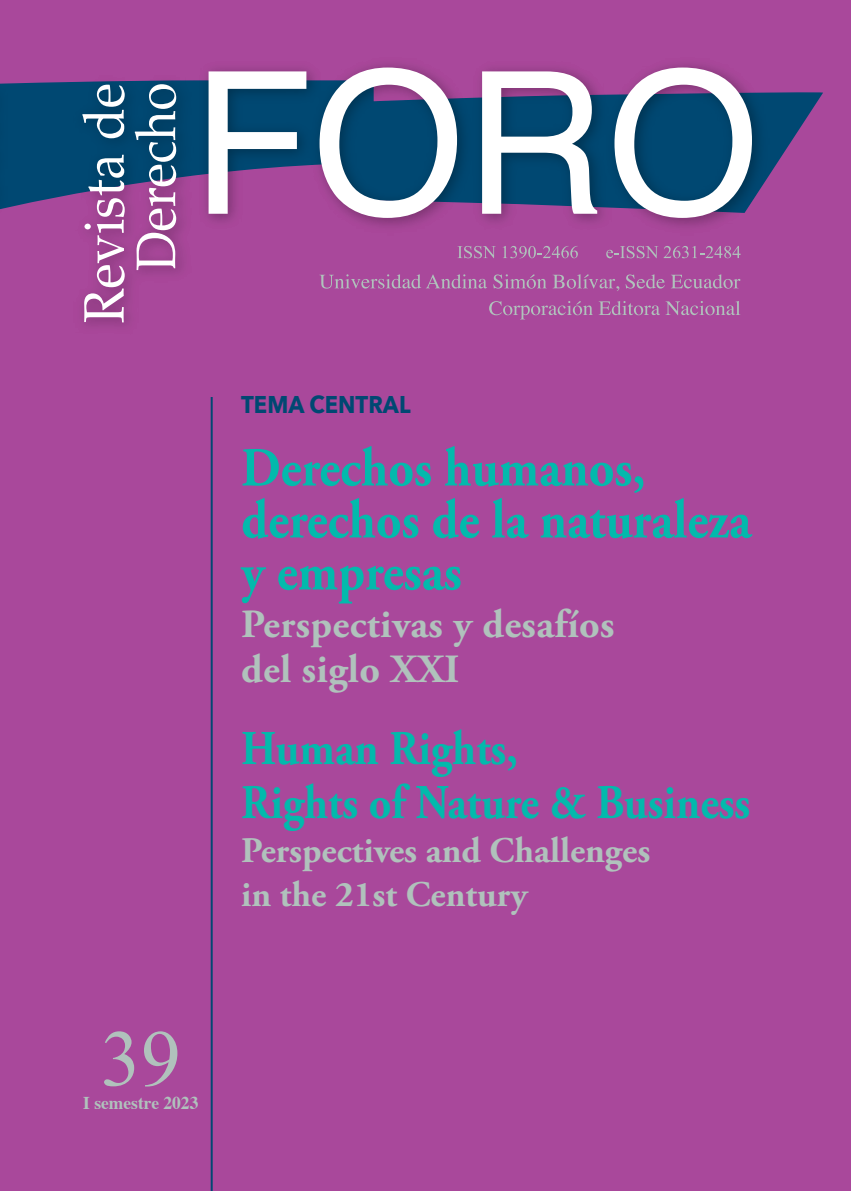
<style>
.page{position:relative;width:851px;height:1191px;background:#fff}
.page>*{position:absolute;margin:0;border:0;box-sizing:border-box;transform-origin:0 0}
.t1{font:80px "Times New Roman";color:#b0c2bc}
.t2{font:700 55px/52px "Adobe Garamond Pro";color:#03b9ac;scale:.91 1}
.t3{font:700 48.4px/54px "Adobe Garamond Pro";color:#03b9ac;scale:.91 1}
.t4{font:700 40px/44px "Adobe Garamond Pro";letter-spacing:.01em;color:#b0c2bc}
.t5{font:700 36px/44px "Adobe Garamond Pro";color:#b0c2bc}
.t6{font:700 24.2px "Avenir Next";color:#004872;scale:.91 1}
.t7{font:700 18px "Times";color:#b0c2bc}
</style>
<div class="page">
<div style="left:0;top:0;width:850px;height:1191px;background:#a9489b"></div>
<svg style="left:319px;top:274px;width:168px;height:15px"></svg>
<svg style="left:493px;top:274px;width:53px;height:15px"></svg>
<svg style="left:552px;top:274px;width:67px;height:17px"></svg>
<svg style="left:625px;top:274px;width:39px;height:14px"></svg>
<svg style="left:671px;top:274px;width:69px;height:15px"></svg>
<svg style="left:489px;top:301px;width:103px;height:18px"></svg>
<svg style="left:598px;top:301px;width:142px;height:14px"></svg>
<svg style="left:457px;top:246px;width:38px;height:12px"></svg>
<svg style="left:502px;top:246px;width:75px;height:12px"></svg>
<svg style="left:606px;top:246px;width:134px;height:12px"></svg>
<svg style="left:13px;top:82px;width:810px;height:125px;fill:#004872"></svg>
<img style="left:196px;top:65px;width:576px;height:161px">
<svg style="left:208px;top:71px;width:98px;height:143px"></svg>
<svg style="left:319px;top:68px;width:138px;height:150px;background:#7788a8"></svg>
<svg style="left:482px;top:71px;width:115px;height:143px;background:#8499b2"></svg>
<svg style="left:614px;top:68px;width:137px;height:150px;background:#7088a7"></svg>
<img style="left:68px;top:80px;width:128px;height:245px">
<svg style="left:84px;top:155px;width:41px;height:167px"></svg>
<svg style="left:82px;top:85px;width:43px;height:53px;background:#457592"></svg>
<svg style="left:135px;top:84px;width:41px;height:186px"></svg>
<div style="left:0;top:83px;width:13px;height:127px;background:#004771"></div>
<hr style="left:211px;top:397px;width:2px;height:794px;background:#004872">
<p class="t6" style="left:241px;top:384px;width:188px">TEMA CENTRAL</p>
<p class="t2" style="left:241px;top:443px;width:562px">Derechos humanos, derechos de la naturaleza y empresas</p>
<p class="t4" style="left:241px;top:603px;width:375px">Perspectivas y desafíos del siglo XXI</p>
<p class="t3" style="left:241px;top:722px;width:561px">Human Rights,<br>Rights of Nature &amp; Business</p>
<p class="t5" style="left:241px;top:829px;width:410px">Perspectives and Challenges in the 21st Century</p>
<h1 class="t1" style="left:101px;top:1004px;width:81px">39</h1>
<p class="t7" style="left:83px;top:1086px;width:117px">I semestre 2023</p>
</div>
